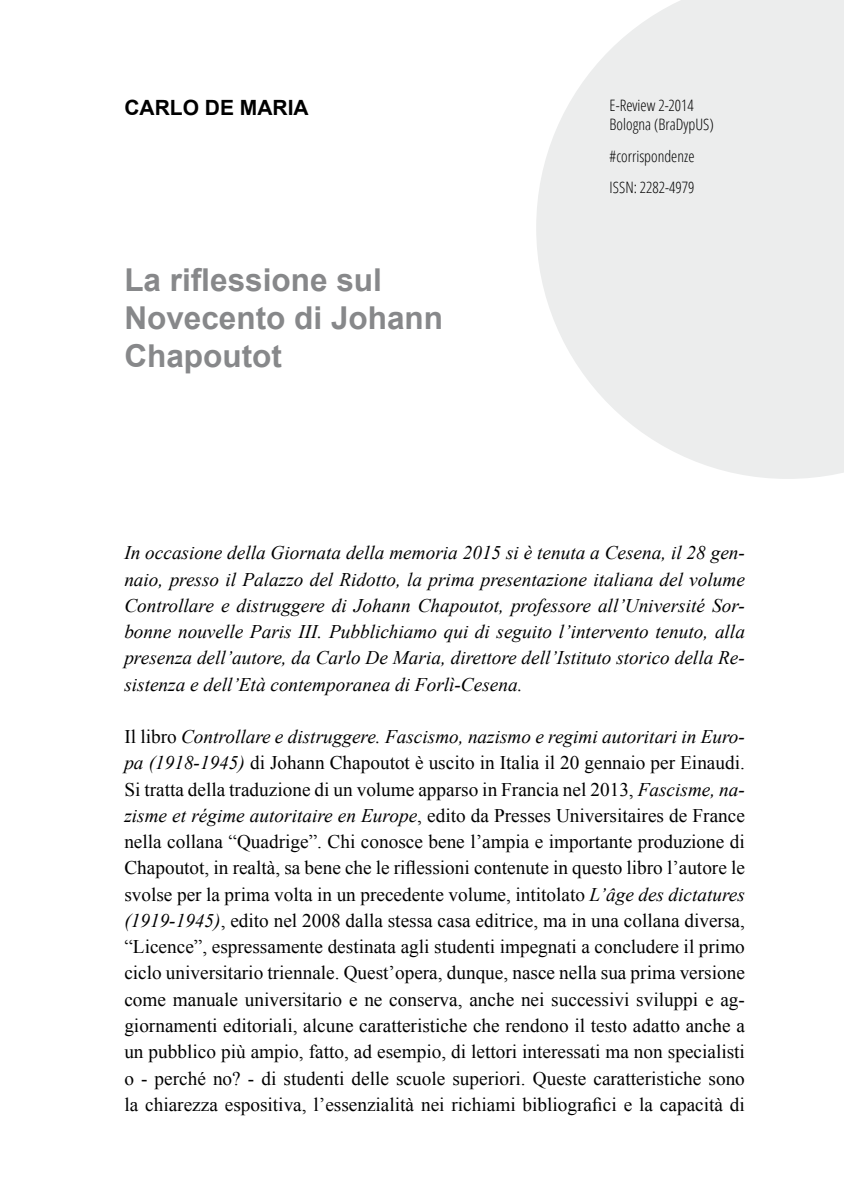
<style>
.page{position:relative;width:844px;height:1191px;background:#fff}
.page>*{position:absolute;margin:0;border:0;box-sizing:border-box;transform-origin:0 0}
.t1{font:700 31.5px/37.8px "Arial";color:#87888a}
.t2{font:700 21px "Arial";color:#000}
.t3{font:19.25px/26.2px "Times New Roman";color:#000;text-align:justify}
.t4{font:italic 19.25px/26.2px "Times New Roman";color:#000;text-align:justify}
.t5{font:300 condensed 15.75px/18.9px "Open Sans";color:#000}
.s1{font-style:italic}
</style>
<div class="page">
<svg style="left:536px;top:0;width:307px;height:479px;fill:#eceded"></svg>
<p class="t2" style="left:124px;top:93px;width:186px">Carlo De Maria</p>
<h1 class="t1" style="left:124px;top:262px;width:320px">La riflessione sul<br>Novecento di Johann<br>Chapoutot</h1>
<p class="t5" style="left:609px;top:96px;width:105px">E-Review 2-2014<br>Bologna (BraDypUS)</p>
<p class="t5" style="left:609px;top:140px;width:86px;line-height:31.5px">#corrispondenze<br>ISSN: 2282-4979</p>
<p class="t4" style="left:124px;top:539px;width:622px">In occasione della Giornata della memoria 2015 si è tenuta a Cesena, il 28 gen&shy;naio, presso il Palazzo del Ridotto, la prima presentazione italiana del volume Controllare e distruggere di Johann Chapoutot, professore all’Université Sor&shy;bonne nouvelle Paris III. Pubblichiamo qui di seguito l’intervento tenuto, alla presenza dell’autore, da Carlo De Maria, direttore dell’Istituto storico della Re&shy;sistenza e dell’Età contemporanea di Forlì-Cesena.</p>
<p class="t3" style="left:124px;top:723px;width:622px">Il libro <span class="s1">Controllare e distruggere. Fascismo, nazismo e regimi autoritari in Euro&shy;pa (1918-1945)</span> di Johann Chapoutot è uscito in Italia il 20 gennaio per Einaudi.<br>Si tratta della traduzione di un volume apparso in Francia nel 2013, <span class="s1">Fascisme, na&shy;zisme et régime autoritaire en Europe</span>, edito da Presses Universitaires de France nella collana “Quadrige”. Chi conosce bene l’ampia e importante produzione di Chapoutot, in realtà, sa bene che le riflessioni contenute in questo libro l’autore le svolse per la prima volta in un precedente volume, intitolato <span class="s1">L’âge des dictatures (1919-1945)</span>, edito nel 2008 dalla stessa casa editrice, ma in una collana diversa, “Licence”, espressamente destinata agli studenti impegnati a concludere il primo ciclo universitario triennale. Quest’opera, dunque, nasce nella sua prima versione come manuale universitario e ne conserva, anche nei successivi sviluppi e ag&shy;giornamenti editoriali, alcune caratteristiche che rendono il testo adatto anche a un pubblico più ampio, fatto, ad esempio, di lettori interessati ma non specialisti o - perché no? - di studenti delle scuole superiori. Queste caratteristiche sono la chiarezza espositiva, l’essenzialità nei richiami bibliografici e la capacità di</p>
</div>
